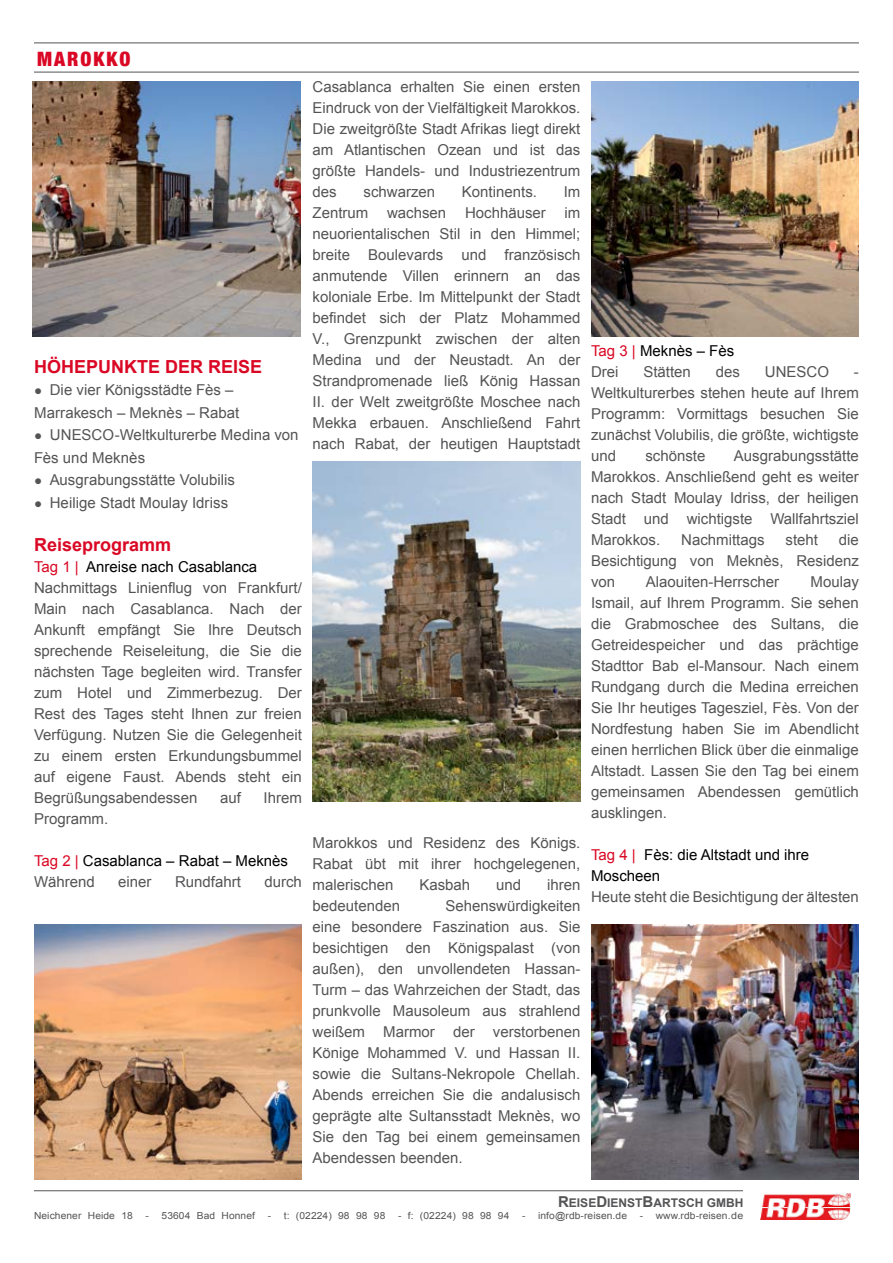
<style>
.page{position:relative;width:893px;height:1263px;background:#fff}
.page>*{position:absolute;margin:0;border:0;box-sizing:border-box;transform-origin:0 0}
.t1{font:900 condensed 19.8px "Helvetica Neue";letter-spacing:.1em;color:#da0824}
.t2{font:700 18px "Arial";color:#da0824}
.t3{font:15px/21px "Arial";color:#545456;text-align:justify}
.t4{font:15px/21px "Arial";color:#000}
.t5{font:700 12px "Arial";color:#545456}
.t6{font:9.75px "Arial";letter-spacing:.01em;color:#545456;scale:1.05 1}
.s1{font-size:13.5px}
.s2{color:#da0824}
.s3{color:#000}
.s4{color:#545456}
.s5{font-size:15px}
</style>
<div class="page">
<img style="left:761px;top:1193px;width:89px;height:26px">
<hr style="left:34px;top:1190px;width:709px;height:1px;background:#545456">
<hr style="left:34px;top:43px;width:825px;height:1px;background:#545456">
<img style="left:34px;top:924px;width:268px;height:255px">
<img style="left:33px;top:81px;width:268px;height:255px">
<img style="left:591px;top:924px;width:268px;height:255px">
<img style="left:591px;top:81px;width:268px;height:255px">
<hr style="left:34px;top:72px;width:825px;height:1px;background:#545456">
<img style="left:313px;top:461px;width:267px;height:340px">
<h1 class="t1" style="left:37px;top:43px;width:95px">MAROKKO</h1>
<p class="t2" style="left:34px;top:354px;width:230px">HÖHEPUNKTE DER REISE</p>
<p class="t3" style="left:34px;top:379px;width:207px;line-height:22.5px"><span class="s1">●</span> Die vier Königsstädte Fès –<br>Marrakesch – Meknès – Rabat</p>
<p class="t3" style="left:34px;top:424px;width:266px;line-height:22.5px"><span class="s1">●</span> UNESCO-Weltkulturerbe Medina von<br>Fès und Meknès</p>
<p class="t3" style="left:34px;top:470px;width:203px"><span class="s1">●</span> Ausgrabungsstätte Volubilis</p>
<p class="t3" style="left:34px;top:492px;width:196px"><span class="s1">●</span> Heilige Stadt Moulay Idriss</p>
<p class="t2" style="left:34px;top:533px;width:139px">Reiseprogramm</p>
<p class="t3" style="left:34px;top:557px;width:269px;text-align:left"><span class="s2">Tag 1 |</span> <span class="s3">Anreise nach Casablanca </span>Nachmittags Linienflug von Frankfurt/ Main nach Casablanca. Nach der Ankunft empfängt Sie Ihre Deutsch sprechende Reiseleitung, die Sie die nächsten Tage begleiten wird. Transfer zum Hotel und Zimmerbezug. Der Rest des Tages steht Ihnen zur freien Verfügung. Nutzen Sie die Gelegenheit zu einem ersten Erkundungsbummel auf eigene Faust. Abends steht ein Begrüßungsabendessen</p>
<p class="t3" style="left:220px;top:788px;width:22px">auf</p>
<p class="t3" style="left:264px;top:788px;width:40px">Ihrem</p>
<p class="t3" style="left:34px;top:809px;width:76px">Programm.</p>
<p class="t4" style="left:34px;top:851px;width:256px"><span class="s2">Tag 2 |</span> Casablanca – Rabat – Meknès<br><span class="s4">Während</span></p>
<p class="t3" style="left:118px;top:872px;width:35px">einer</p>
<p class="t3" style="left:175px;top:872px;width:67px">Rundfahrt</p>
<p class="t3" style="left:264px;top:872px;width:39px">durch</p>
<p class="t3" style="left:313px;top:76px;width:269px">Casablanca erhalten Sie einen ersten Eindruck von der Vielfältigkeit Marokkos.<br>Die zweitgrößte Stadt Afrikas liegt direkt am Atlantischen Ozean und ist das größte Handels- und Industriezentrum des</p>
<p class="t3" style="left:313px;top:181px;width:269px;text-indent:251px">Im Zentrum wachsen Hochhäuser im neuorientalischen Stil in den Himmel; breite Boulevards und französisch anmutende Villen erinnern an das koloniale Erbe. Im Mittelpunkt der Stadt befindet sich der Platz Mohammed V., Grenzpunkt zwischen der alten Medina und der Neustadt. An der Strandpromenade ließ König Hassan II. der Welt zweitgrößte Moschee nach Mekka erbauen. Anschließend Fahrt nach Rabat, der heutigen Hauptstadt</p>
<p class="t3" style="left:363px;top:181px;width:73px">schwarzen</p>
<p class="t3" style="left:462px;top:181px;width:77px">Kontinents.</p>
<p class="t3" style="left:313px;top:832px;width:269px">Marokkos und Residenz des Königs.<br>Rabat übt mit ihrer hochgelegenen, malerischen</p>
<p class="t3" style="left:419px;top:874px;width:52px">Kasbah</p>
<p class="t3" style="left:496px;top:874px;width:27px">und</p>
<p class="t3" style="left:547px;top:874px;width:35px">ihren</p>
<p class="t3" style="left:313px;top:895px;width:269px;text-indent:133px">Sehenswürdigkeiten eine besondere Faszination aus. Sie besichtigen den Königspalast (von außen), den unvollendeten Hassan-Turm – das Wahrzeichen der Stadt, das prunkvolle Mausoleum aus strahlend weißem Marmor der verstorbenen Könige Mohammed V. und Hassan II. sowie die Sultans-Nekropole Chellah.<br>Abends erreichen Sie die andalusisch geprägte alte Sultansstadt Meknès, wo Sie den Tag bei einem gemeinsamen Abendessen beenden.</p>
<p class="t3" style="left:313px;top:895px;width:89px">bedeutenden</p>
<p class="t4" style="left:591px;top:340px;width:145px"><span class="s2">Tag 3 |</span> Meknès – Fès<br><span class="s4">Drei</span></p>
<p class="t3" style="left:643px;top:361px;width:49px">Stätten</p>
<p class="t3" style="left:716px;top:361px;width:26px">des</p>
<p class="t3" style="left:765px;top:361px;width:66px">UNESCO</p>
<p class="t3" style="left:591px;top:361px;width:269px;text-indent:263px">- Weltkulturerbes stehen heute auf Ihrem Programm: Vormittags besuchen Sie zunächst Volubilis, die größte, wichtigste und</p>
<p class="t3" style="left:591px;top:445px;width:269px;text-indent:143px">Ausgrabungsstätte Marokkos. Anschließend geht es weiter nach Stadt Moulay Idriss, der heiligen Stadt und wichtigste Wallfahrtsziel Marokkos.</p>
<p class="t3" style="left:645px;top:445px;width:62px">schönste</p>
<p class="t3" style="left:591px;top:529px;width:269px;text-indent:248px">die Besichtigung von Meknès, Residenz von</p>
<p class="t3" style="left:681px;top:529px;width:85px">Nachmittags</p>
<p class="t3" style="left:785px;top:529px;width:34px">steht</p>
<p class="t3" style="left:591px;top:571px;width:269px;text-indent:220px">Moulay Ismail, auf Ihrem Programm. Sie sehen die Grabmoschee des Sultans, die Getreidespeicher und das prächtige Stadttor Bab el-Mansour. Nach einem Rundgang durch die Medina erreichen Sie Ihr heutiges Tagesziel, Fès. Von der Nordfestung haben Sie im Abendlicht einen herrlichen Blick über die einmalige Altstadt. Lassen Sie den Tag bei einem gemeinsamen Abendessen gemütlich ausklingen.</p>
<p class="t4" style="left:591px;top:844px;width:220px"><span class="s2">Tag 4 |</span> Fès: die Altstadt und ihre<br>Moscheen</p>
<p class="t3" style="left:591px;top:886px;width:269px">Heute steht die Besichtigung der ältesten</p>
<p class="t3" style="left:646px;top:571px;width:135px">Alaouiten-Herrscher</p>
<p class="t5" style="left:558px;top:1195px;width:187px"><span class="s5">R</span>EISE<span class="s5">D</span>IENST<span class="s5">B</span>ARTSCH GMBH</p>
<p class="t6" style="left:34px;top:1209px;width:96px">Neichener Heide 18</p>
<p class="t6" style="left:145px;top:1209px;width:106px">- 53604 Bad Honnef</p>
<p class="t6" style="left:268px;top:1209px;width:114px">- t: (02224) 98 98 98</p>
<p class="t6" style="left:398px;top:1209px;width:108px">- f: (02224) 98 98 94</p>
<p class="t6" style="left:522px;top:1209px;width:101px">- info@rdb-reisen.de</p>
<p class="t6" style="left:640px;top:1209px;width:100px">- www.rdb-reisen.de</p>
</div>
